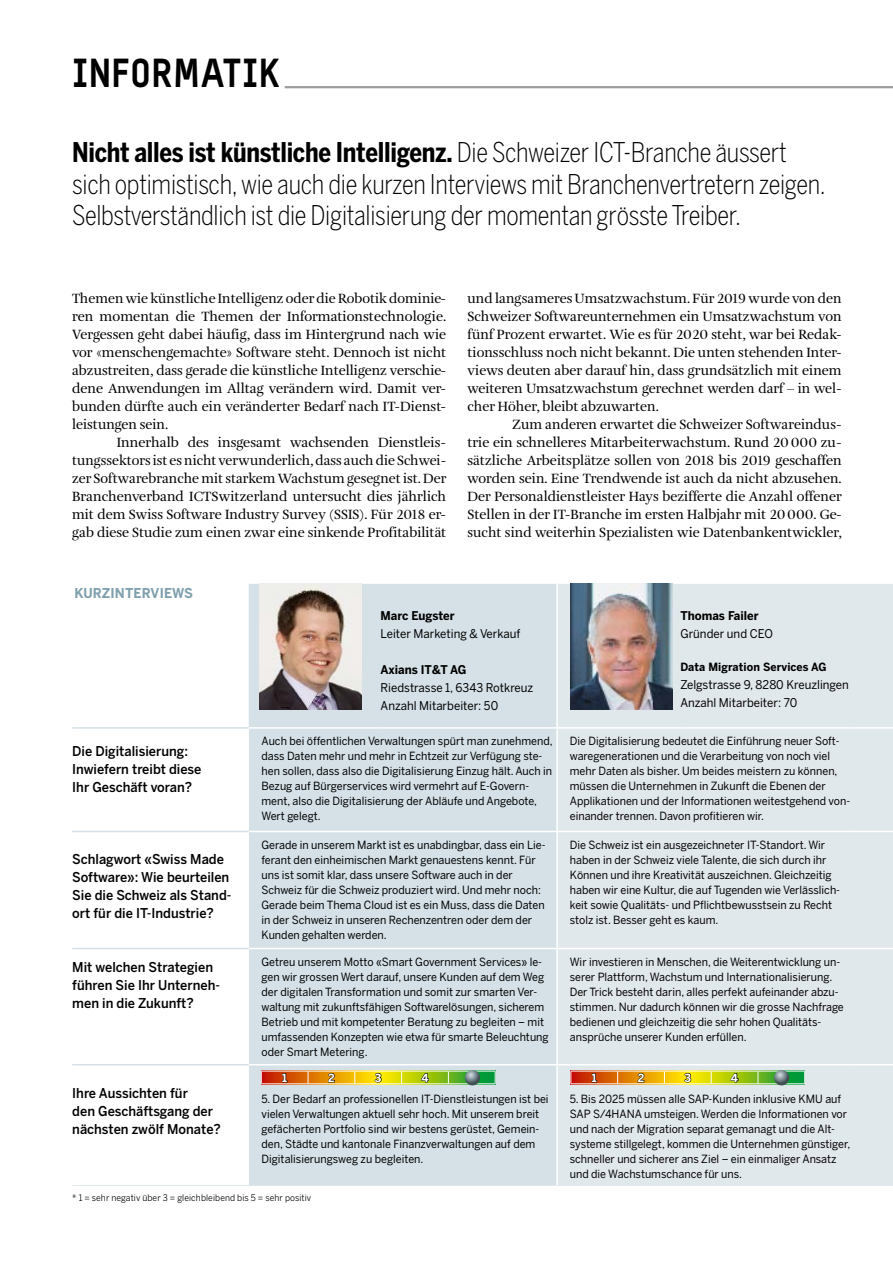
<style>
.page{position:relative;width:893px;height:1263px;background:#fff}
.page>*{position:absolute;margin:0;border:0;box-sizing:border-box;transform-origin:0 0}
.t1{font:900 39px "Typestar Pro";letter-spacing:.015em;color:#000;scale:.95 1}
.t2{font:300 27px/31.5px "Benton Sans Cond";letter-spacing:-.01em;color:#000;scale:.95 1}
.t3{font:13.8px/18px "Amalia Pro";color:#000;text-align:justify}
.t4{font:500 13.5px/18px "Benton Sans";color:#000;scale:.95 1}
.t5{font:700 13.5px "Benton Sans";letter-spacing:.01em;color:#80a0ae;scale:.95 1}
.t6{font:12px/18px "Benton Sans";color:#000;scale:.95 1}
.t7{font:700 12px "Benton Sans";color:#000;scale:.95 1}
.t8{font:11.25px/15px "Benton Sans";color:#000;scale:.95 1}
.t9{font:700 11.25px "Benton Sans";letter-spacing:.01em;color:#000;scale:.95 1}
.t10{font:700 11.25px "Benton Sans";color:#fff;scale:.95 1}
.t11{font:9px "Benton Sans";letter-spacing:.01em;color:#000;scale:.95 1}
.s1{font-weight:700}
</style>
<div class="page">
<hr style="left:285px;top:86px;width:608px;height:2px;background:#9d9e9e">
<div style="left:249px;top:584px;width:307px;height:601px;background:#d5e1e7"></div>
<div style="left:558px;top:584px;width:335px;height:601px;background:#e1e8ec"></div>
<svg style="left:72px;top:830px;width:177px;height:236px"></svg>
<hr style="left:72px;top:1185px;width:177px;height:1px;background:#e1e8ec">
<hr style="left:249px;top:1185px;width:132px;height:1px;background:#e1e8ec">
<hr style="left:381px;top:1185px;width:176px;height:1px;background:#e1e8ec">
<hr style="left:557px;top:1185px;width:123px;height:1px;background:#e1e8ec">
<hr style="left:680px;top:1185px;width:170px;height:1px;background:#e1e8ec">
<hr style="left:850px;top:1185px;width:43px;height:1px;background:#e1e8ec">
<hr style="left:249px;top:727px;width:132px;height:2px;background:#fff">
<hr style="left:381px;top:727px;width:176px;height:2px;background:#fff">
<hr style="left:557px;top:727px;width:123px;height:2px;background:#fff">
<hr style="left:680px;top:727px;width:170px;height:2px;background:#fff">
<hr style="left:850px;top:727px;width:43px;height:2px;background:#fff">
<hr style="left:249px;top:831px;width:132px;height:1px;background:#fff">
<hr style="left:381px;top:831px;width:176px;height:1px;background:#fff">
<hr style="left:557px;top:831px;width:123px;height:1px;background:#fff">
<hr style="left:680px;top:831px;width:170px;height:1px;background:#fff">
<hr style="left:850px;top:831px;width:43px;height:1px;background:#fff">
<hr style="left:249px;top:948px;width:132px;height:1px;background:#fff">
<hr style="left:381px;top:948px;width:176px;height:1px;background:#fff">
<hr style="left:557px;top:948px;width:123px;height:1px;background:#fff">
<hr style="left:680px;top:948px;width:170px;height:1px;background:#fff">
<hr style="left:850px;top:948px;width:43px;height:1px;background:#fff">
<hr style="left:249px;top:1064px;width:132px;height:1px;background:#fff">
<hr style="left:381px;top:1064px;width:176px;height:1px;background:#fff">
<hr style="left:557px;top:1064px;width:123px;height:1px;background:#fff">
<hr style="left:680px;top:1064px;width:170px;height:1px;background:#fff">
<hr style="left:850px;top:1064px;width:43px;height:1px;background:#fff">
<hr style="left:72px;top:727px;width:177px;height:2px;background:#d5e1e7">
<hr style="left:72px;top:831px;width:177px;height:1px;background:#d5e1e7">
<hr style="left:72px;top:948px;width:177px;height:1px;background:#d5e1e7">
<hr style="left:72px;top:1064px;width:177px;height:1px;background:#d5e1e7">
<img style="left:571px;top:584px;width:102px;height:126px">
<hr style="left:261px;top:1083px;width:47px;height:1px;background:#fff">
<hr style="left:308px;top:1083px;width:47px;height:1px;background:#fff">
<hr style="left:355px;top:1083px;width:47px;height:1px;background:#fff">
<hr style="left:402px;top:1083px;width:46px;height:1px;background:#fff">
<hr style="left:448px;top:1083px;width:47px;height:1px;background:#fff">
<svg style="left:261px;top:1071px;width:235px;height:12px;background:#b49d1b"></svg>
<svg style="left:465px;top:1070px;width:15px;height:15px"></svg>
<hr style="left:571px;top:1083px;width:47px;height:1px;background:#fff">
<hr style="left:618px;top:1083px;width:46px;height:1px;background:#fff">
<hr style="left:664px;top:1083px;width:47px;height:1px;background:#fff">
<hr style="left:711px;top:1083px;width:47px;height:1px;background:#fff">
<hr style="left:758px;top:1083px;width:47px;height:1px;background:#fff">
<svg style="left:571px;top:1071px;width:234px;height:12px;background:#b49c1a"></svg>
<svg style="left:774px;top:1070px;width:15px;height:15px"></svg>
<img style="left:259px;top:584px;width:102px;height:126px">
<h1 class="t1" style="left:72px;top:47px;width:220px">INFORMATIK</h1>
<p class="t2" style="left:72px;top:137px;width:795px"><span class="s1">Nicht alles ist künstliche Intelligenz.</span> Die Schweizer ICT-Branche äussert sich optimistisch, wie auch die kurzen Interviews mit Branchenvertretern zeigen.<br>Selbstverständlich ist die Digitalisierung der momentan grösste Treiber.</p>
<p class="t3" style="left:72px;top:290px;width:376px">Themen wie künstliche Intelligenz oder die Robotik dominie&shy;ren momentan die Themen der Informationstechnologie.<br>Vergessen geht dabei häufig, dass im Hintergrund nach wie vor «menschengemachte» Software steht. Dennoch ist nicht abzustreiten, dass gerade die künstliche Intelligenz verschie&shy;dene Anwendungen im Alltag verändern wird. Damit ver&shy;bunden dürfte auch ein veränderter Bedarf nach IT-Dienst&shy;leistungen sein.</p>
<p class="t3" style="left:72px;top:434px;width:376px;text-indent:45px">Innerhalb des insgesamt wachsenden Dienstleis&shy;tungssektors ist es nicht verwunderlich, dass auch die Schwei&shy;zer Softwarebranche mit starkem Wachstum gesegnet ist. Der Branchenverband ICTSwitzerland untersucht dies jährlich mit dem Swiss Software Industry Survey (SSIS). Für 2018 er&shy;gab diese Studie zum einen zwar eine sinkende Profitabilität</p>
<p class="t5" style="left:74px;top:585px;width:126px">KURZINTERVIEWS</p>
<p class="t3" style="left:467px;top:290px;width:376px">und langsameres Umsatzwachstum. Für 2019 wurde von den Schweizer Softwareunternehmen ein Umsatzwachstum von fünf Prozent erwartet. Wie es für 2020 steht, war bei Redak&shy;tionsschluss noch nicht bekannt. Die unten stehenden Inter&shy;views deuten aber darauf hin, dass grundsätzlich mit einem weiteren Umsatzwachstum gerechnet werden darf – in wel&shy;cher Höher, bleibt abzuwarten.</p>
<p class="t3" style="left:467px;top:416px;width:376px;text-indent:45px">Zum anderen erwartet die Schweizer Softwareindus&shy;trie ein schnelleres Mitarbeiterwachstum. Rund 20000 zu&shy;sätzliche Arbeitsplätze sollen von 2018 bis 2019 geschaffen worden sein. Eine Trendwende ist auch da nicht abzusehen.<br>Der Personaldienstleister Hays bezifferte die Anzahl offener Stellen in der IT-Branche im ersten Halbjahr mit 20000. Ge&shy;sucht sind weiterhin Spezialisten wie Datenbankentwickler,</p>
<p class="t7" style="left:381px;top:608px;width:79px">Marc Eugster</p>
<p class="t6" style="left:381px;top:625px;width:149px">Leiter Marketing &amp; Verkauf</p>
<p class="t7" style="left:381px;top:662px;width:92px">Axians IT&amp;T AG</p>
<p class="t6" style="left:381px;top:679px;width:162px">Riedstrasse 1, 6343 Rotkreuz<br>Anzahl Mitarbeiter: 50</p>
<p class="t7" style="left:680px;top:608px;width:84px">Thomas Failer</p>
<p class="t6" style="left:680px;top:625px;width:99px">Gründer und CEO</p>
<p class="t9" style="left:680px;top:660px;width:155px">Data Migration Services AG</p>
<p class="t6" style="left:680px;top:676px;width:179px">Zelgstrasse 9, 8280 Kreuzlingen<br>Anzahl Mitarbeiter: 70</p>
<p class="t4" style="left:72px;top:742px;width:137px">Die Digitalisierung:<br>Inwiefern treibt diese<br>Ihr Geschäft voran?</p>
<p class="t8" style="left:261px;top:734px;width:308px">Auch bei öffentlichen Verwaltungen spürt man zunehmend, dass Daten mehr und mehr in Echtzeit zur Verfügung ste&shy;hen sollen, dass also die Digitalisierung Einzug hält. Auch in Bezug auf Bürgerservices wird vermehrt auf E-Govern&shy;ment, also die Digitalisierung der Abläufe und Angebote, Wert gelegt.</p>
<p class="t8" style="left:570px;top:734px;width:297px">Die Digitalisierung bedeutet die Einführung neuer Soft&shy;waregenerationen und die Verarbeitung von noch viel mehr Daten als bisher. Um beides meistern zu können, müssen die Unternehmen in Zukunft die Ebenen der Applikationen und der Informationen weitestgehend von&shy;einander trennen. Davon profitieren wir.</p>
<p class="t4" style="left:72px;top:850px;width:169px">Schlagwort «Swiss Made<br>Software»: Wie beurteilen<br>Sie die Schweiz als Stand&shy;ort für die IT-Industrie?</p>
<p class="t8" style="left:261px;top:837px;width:300px">Gerade in unserem Markt ist es unabdingbar, dass ein Lie&shy;ferant den einheimischen Markt genauestens kennt. Für uns ist somit klar, dass unsere Software auch in der Schweiz für die Schweiz produziert wird. Und mehr noch:<br>Gerade beim Thema Cloud ist es ein Muss, dass die Daten in der Schweiz in unseren Rechenzentren oder dem der Kunden gehalten werden.</p>
<p class="t8" style="left:570px;top:837px;width:286px">Die Schweiz ist ein ausgezeichneter IT-Standort. Wir haben in der Schweiz viele Talente, die sich durch ihr Können und ihre Kreativität auszeichnen. Gleichzeitig haben wir eine Kultur, die auf Tugenden wie Verlässlich&shy;keit sowie Qualitäts- und Pflichtbewusstsein zu Recht stolz ist. Besser geht es kaum.</p>
<p class="t4" style="left:72px;top:958px;width:157px">Mit welchen Strategien führen Sie Ihr Unterneh&shy;men in die Zukunft?</p>
<p class="t8" style="left:261px;top:954px;width:304px">Getreu unserem Motto «Smart Government Services» le&shy;gen wir grossen Wert darauf, unsere Kunden auf dem Weg der digitalen Transformation und somit zur smarten Ver&shy;waltung mit zukunftsfähigen Softwarelösungen, sicherem Betrieb und mit kompetenter Beratung zu begleiten – mit umfassenden Konzepten wie etwa für smarte Beleuchtung oder Smart Metering.</p>
<p class="t8" style="left:570px;top:954px;width:290px">Wir investieren in Menschen, die Weiterentwicklung un&shy;serer Plattform, Wachstum und Internationalisierung.<br>Der Trick besteht darin, alles perfekt aufeinander abzu&shy;stimmen. Nur dadurch können wir die grosse Nachfrage bedienen und gleichzeitig die sehr hohen Qualitäts&shy;ansprüche unserer Kunden erfüllen.</p>
<p class="t4" style="left:72px;top:1084px;width:158px">Ihre Aussichten für<br>den Geschäftsgang der nächsten zwölf Monate?</p>
<p class="t8" style="left:261px;top:1092px;width:304px">5. Der Bedarf an professionellen IT-Dienstleistungen ist bei vielen Verwaltungen aktuell sehr hoch. Mit unserem breit gefächerten Portfolio sind wir bestens gerüstet, Gemein&shy;den, Städte und kantonale Finanzverwaltungen auf dem Digitalisierungsweg zu begleiten.</p>
<p class="t8" style="left:570px;top:1092px;width:297px">5. Bis 2025 müssen alle SAP-Kunden inklusive KMU auf SAP S/4HANA umsteigen. Werden die Informationen vor und nach der Migration separat gemanagt und die Alt&shy;systeme stillgelegt, kommen die Unternehmen günstiger, schneller und sicherer ans Ziel – ein einmaliger Ansatz und die Wachstumschance für uns.</p>
<p class="t11" style="left:72px;top:1192px;width:253px">* 1 = sehr negativ über 3 = gleichbleibend bis 5 = sehr positiv</p>
<p class="t10" style="left:282px;top:1071px;width:7px">1</p>
<p class="t10" style="left:328px;top:1071px;width:8px">2</p>
<p class="t10" style="left:375px;top:1071px;width:9px">3</p>
<p class="t10" style="left:421px;top:1071px;width:9px">4</p>
<p class="t10" style="left:592px;top:1071px;width:7px">1</p>
<p class="t10" style="left:638px;top:1071px;width:8px">2</p>
<p class="t10" style="left:684px;top:1071px;width:9px">3</p>
<p class="t10" style="left:731px;top:1071px;width:9px">4</p>
</div>
